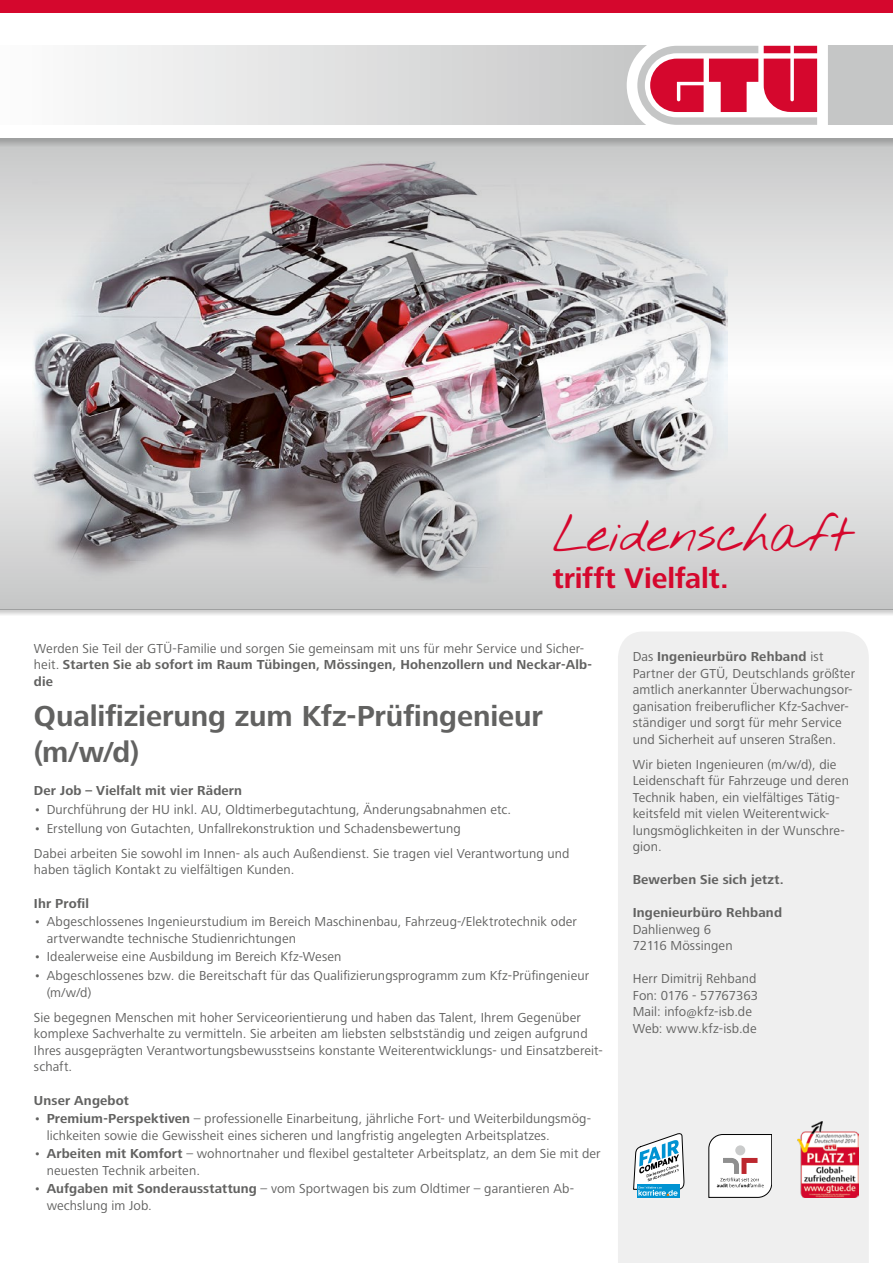
<style>
.page{position:relative;width:893px;height:1263px;background:#fff}
.page>*{position:absolute;margin:0;border:0;box-sizing:border-box;transform-origin:0 0}
.Motto{font:40.5px "Nothing You Could Do";letter-spacing:-.01em;color:#d5072d}
.Titel{font:700 30px/36px "Frutiger Next LT";letter-spacing:-.005em;color:#626261}
.Motto-2{font:700 29.4px "Frutiger Next LT";letter-spacing:-.005em;color:#d5072d}
.Text{font:13.5px/16.5px "Frutiger Next LT";letter-spacing:.01em;color:#626261}
.Vorpsann{font:700 13.5px "Frutiger Next LT";letter-spacing:.01em;color:#626261}
.Text-2{font:700 13.5px "Frutiger Next LT";letter-spacing:.01em;color:#626261}
.s1{font-weight:700}
</style>
<div class="page">
<div style="left:618px;top:632px;width:251px;height:631px;background:#efefef"></div>
<svg style="left:0;top:150px;width:893px;height:459px"></svg>
<svg style="left:0;top:609px;width:893px;height:6px"></svg>
<svg style="left:0;top:138px;width:893px;height:12px;background:#b4b5b5"></svg>
<div style="left:0;top:0;width:893px;height:12px;background:#d5072d"></div>
<img style="left:32px;top:162px;width:695px;height:424px">
<div style="left:0;top:46px;width:648px;height:79px;background:linear-gradient(to right,#fdfdfd,#c6c7c7)"></div>
<div style="left:828px;top:46px;width:65px;height:79px;background:#c5c6c6"></div>
<svg style="left:627px;top:45px;width:191px;height:80px"></svg>
<div style="left:637px;top:1184px;width:43px;height:13px;background:#0093d2"></div>
<svg style="left:633px;top:1133px;width:52px;height:63px"></svg>
<svg style="left:709px;top:1134px;width:63px;height:63px"></svg>
<img style="left:797px;top:1121px;width:62px;height:77px">
<p class="Motto" style="left:553px;top:504px;width:300px">Leidenschaft</p>
<p class="Motto-2" style="left:553px;top:562px;width:177px">trifft Vielfalt.</p>
<p class="Text" style="left:34px;top:640px;width:560px">Werden Sie Teil der GTÜ-Familie und sorgen Sie gemeinsam mit uns für mehr Service und Sicher&shy;heit. <span class="s1">Starten Sie ab sofort im Raum Tübingen, Mössingen, Hohenzollern und Neckar-Alb&shy;die</span></p>
<p class="Titel" style="left:34px;top:698px;width:511px">Qualifizierung zum Kfz-Prüfingenieur (m/w/d)</p>
<p class="Vorpsann" style="left:34px;top:783px;width:210px">Der Job – Vielfalt mit vier Rädern</p>
<p class="Text" style="left:34px;top:801px;width:479px">• Durchführung der HU inkl. AU, Oldtimerbegutachtung, Änderungsabnahmen etc.</p>
<p class="Text" style="left:34px;top:820px;width:428px">• Erstellung von Gutachten, Unfallrekonstruktion und Schadensbewertung</p>
<p class="Text" style="left:34px;top:845px;width:537px">Dabei arbeiten Sie sowohl im Innen- als auch Außendienst. Sie tragen viel Verantwortung und haben täglich Kontakt zu vielfältigen Kunden.</p>
<p class="Vorpsann" style="left:34px;top:895px;width:57px">Ihr Profil</p>
<p class="Text" style="left:47px;top:913px;width:532px;text-indent:-13px">• Abgeschlossenes Ingenieurstudium im Bereich Maschinenbau, Fahrzeug-/Elektrotechnik oder artverwandte technische Studienrichtungen</p>
<p class="Text" style="left:34px;top:949px;width:309px">• Idealerweise eine Ausbildung im Bereich Kfz-Wesen</p>
<p class="Text" style="left:47px;top:967px;width:544px;text-indent:-13px">• Abgeschlossenes bzw. die Bereitschaft für das Qualifizierungsprogramm zum Kfz-Prüfingenieur (m/w/d)</p>
<p class="Text" style="left:34px;top:1009px;width:570px">Sie begegnen Menschen mit hoher Serviceorientierung und haben das Talent, Ihrem Gegenüber komplexe Sachverhalte zu vermitteln. Sie arbeiten am liebsten selbstständig und zeigen aufgrund Ihres ausgeprägten Verantwortungsbewusstseins konstante Weiterentwicklungs- und Einsatzbereit&shy;schaft.</p>
<p class="Vorpsann" style="left:34px;top:1092px;width:97px">Unser Angebot</p>
<p class="Text" style="left:47px;top:1110px;width:546px;text-indent:-13px">• <span class="s1">Premium-Perspektiven</span> – professionelle Einarbeitung, jährliche Fort- und Weiterbildungsmög&shy;lichkeiten sowie die Gewissheit eines sicheren und langfristig angelegten Arbeitsplatzes.</p>
<p class="Text" style="left:47px;top:1145px;width:555px;text-indent:-13px">• <span class="s1">Arbeiten mit Komfort</span> – wohnortnaher und flexibel gestalteter Arbeitsplatz, an dem Sie mit der neuesten Technik arbeiten.</p>
<p class="Text" style="left:47px;top:1181px;width:529px;text-indent:-13px">• <span class="s1">Aufgaben mit Sonderausstattung</span> – vom Sportwagen bis zum Oldtimer – garantieren Ab&shy;wechslung im Job.</p>
<p class="Text" style="left:633px;top:648px;width:224px">Das <span class="s1">Ingenieurbüro Rehband</span> ist Partner der GTÜ, Deutschlands größter amtlich anerkannter Überwachungsor&shy;ganisation freiberuflicher Kfz-Sachver&shy;ständiger und sorgt für mehr Service und Sicherheit auf unseren Straßen.</p>
<p class="Text" style="left:633px;top:756px;width:218px">Wir bieten Ingenieuren (m/w/d), die<br>Leidenschaft für Fahrzeuge und deren<br>Technik haben, ein vielfältiges Tätig&shy;keitsfeld mit vielen Weiterentwick&shy;lungsmöglichkeiten in der Wunschre&shy;gion.</p>
<p class="Text-2" style="left:633px;top:872px;width:153px">Bewerben Sie sich jetzt.</p>
<p class="Text" style="left:633px;top:904px;width:151px"><span class="s1">Ingenieurbüro Rehband<br></span>Dahlienweg 6<br>72116 Mössingen</p>
<p class="Text" style="left:633px;top:970px;width:127px">Herr Dimitrij Rehband<br>Fon: 0176 - 57767363<br>Mail: info@kfz-isb.de<br>Web: www.kfz-isb.de</p>
</div>
